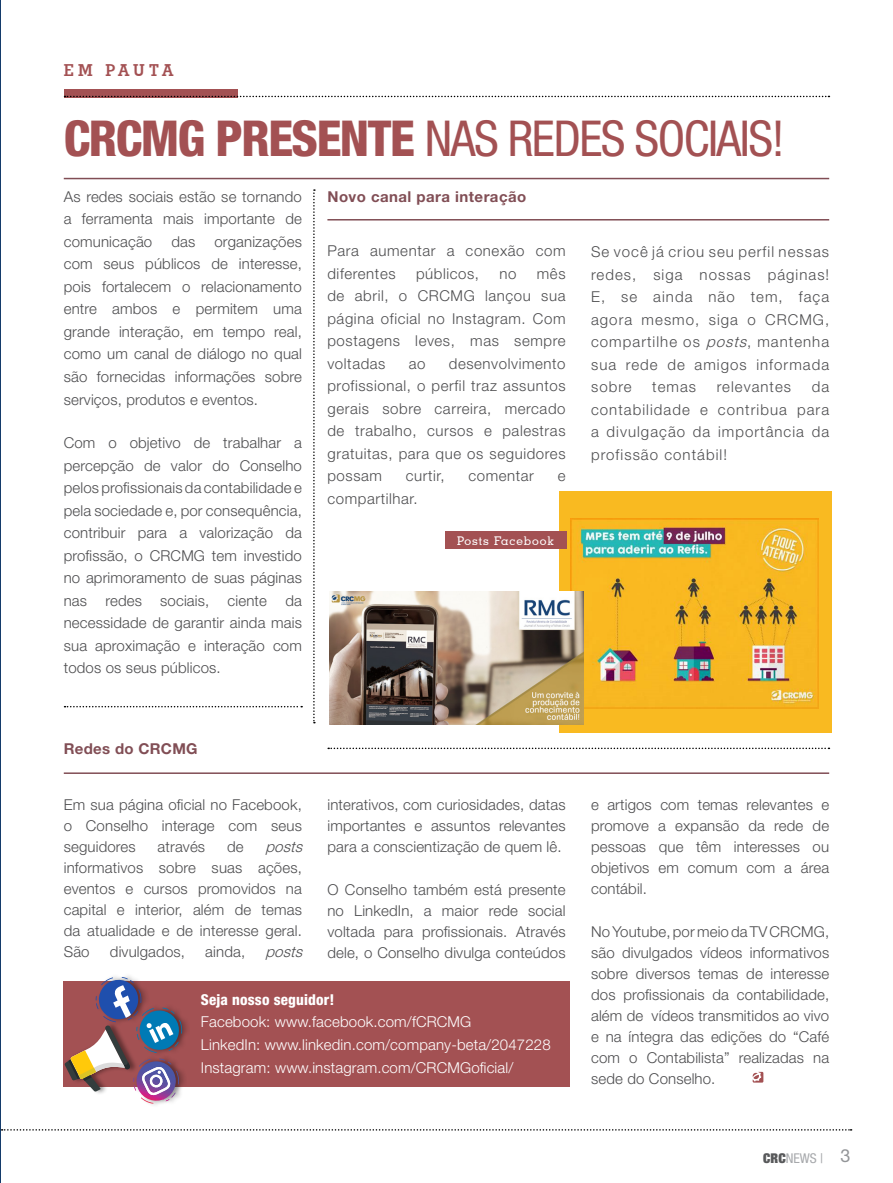
<style>
.page{position:relative;width:893px;height:1183px;background:#fff}
.page>*{position:absolute;margin:0;border:0;box-sizing:border-box;transform-origin:0 0}
.t1{font:800 condensed 49.5px "Helvetica Neue LT Std";letter-spacing:-.03em;color:#a35153}
.t2{font:condensed 49.5px "Helvetica Neue LT Std";color:#a35153}
.t3{font:700 16.5px "Geometric Slab 703 BT";letter-spacing:.23em;color:#a35153}
.t4{font:300 15px/22.5px "Helvetica Neue LT Std";letter-spacing:.01em;color:#4d4d4f;text-align:justify}
.t5{font:300 15px/22.8px "Helvetica Neue LT Std";letter-spacing:.01em;color:#fff}
.t6{font:300 15px/22.5px "Helvetica Neue LT Std";letter-spacing:.04em;color:#4d4d4f}
.t7{font:700 15px "Helvetica Neue LT Std";letter-spacing:.03em;color:#814e55}
.t8{font:800 condensed 15px "Helvetica Neue LT Std";letter-spacing:.01em;color:#fff}
.t9{font:italic 300 15px "Helvetica Neue LT Std";color:#4d4d4f}
.t10{font:300 15px "Helvetica Neue LT Std";letter-spacing:.07em;color:#4d4d4f}
.t11{font:condensed 13.5px "Helvetica Neue LT Std";color:#a7a9ac}
.t12{font:500 12px "Geometric Slab 703 BT";letter-spacing:.08em;color:#fff}
.s1{font-weight:400}
.s2{font-style:italic}
.s3{font-weight:900;color:#58595b}
.s4{font-stretch:normal;font-size:18px;color:#939598}
</style>
<div class="page">
<div style="left:64px;top:980px;width:506px;height:105px;background:#a35153"></div>
<hr style="left:0;top:0;width:1px;height:1182px;background:#143b6b">
<hr style="left:64px;top:178px;width:765px;height:1px;background:#814e55">
<div style="left:64px;top:89px;width:174px;height:8px;background:#a35153"></div>
<svg style="left:65px;top:96px;width:764px;height:1px"></svg>
<hr style="left:64px;top:772px;width:765px;height:1px;background:#814e55">
<hr style="left:327px;top:219px;width:502px;height:1px;background:#814e55">
<svg style="left:753px;top:1071px;width:10px;height:11px"></svg>
<div style="left:559px;top:491px;width:272px;height:242px;background:#f9ba21"></div>
<img style="left:570px;top:518px;width:249px;height:190px">
<div style="left:445px;top:531px;width:122px;height:18px;background:#a35153"></div>
<img style="left:329px;top:591px;width:254px;height:133px">
<svg style="left:65px;top:705px;width:237px;height:2px"></svg>
<svg style="left:328px;top:747px;width:501px;height:2px"></svg>
<svg style="left:313px;top:189px;width:2px;height:534px"></svg>
<div style="left:64px;top:972px;width:127px;height:135px;background:#000;opacity:.41"></div>
<svg style="left:64px;top:976px;width:119px;height:127px"></svg>
<svg style="left:2px;top:1129px;width:850px;height:1px"></svg>
<p class="t3" style="left:64px;top:60px;width:111px">EM PAUTA</p>
<h1 class="t1" style="left:64px;top:107px;width:468px">CRCMG PRESENTE <span class="s1">NAS REDES</span></h1>
<h1 class="t2" style="left:634px;top:109px;width:152px">SOCIAIS !</h1>
<p class="t4" style="left:64px;top:185px;width:240px">As redes sociais estão se tornando a ferramenta mais importante de comunicação</p>
<p class="t7" style="left:327px;top:187px;width:200px">Novo canal para interação</p>
<p class="t4" style="left:64px;top:230px;width:240px;text-indent:151px">organizações com seus públicos de interesse, pois fortalecem o relacionamento entre ambos e permitem uma grande interação, em tempo real, como um canal de diálogo no qual são fornecidas informações sobre serviços, produtos e eventos.</p>
<p class="t4" style="left:64px;top:431px;width:240px">Com o objetivo de trabalhar a percepção de valor do Conselho pelos profissionais da contabilidade e pela sociedade e, por consequência, contribuir para a valorização da profissão, o CRCMG tem investido no aprimoramento de suas páginas nas redes sociais, ciente da necessidade de garantir ainda mais sua aproximação e interação com todos os seus públicos.</p>
<p class="t4" style="left:171px;top:230px;width:25px">das</p>
<p class="t6" style="left:327px;top:239px;width:240px">Para aumentar a conexão com diferentes</p>
<p class="t4" style="left:591px;top:240px;width:240px">Se você já criou seu perfil nessas redes, siga nossas páginas!<br>E, se ainda não tem, faça agora mesmo, siga o CRCMG, compartilhe os <span class="s2">posts</span>, mantenha sua rede de amigos informada sobre</p>
<p class="t4" style="left:327px;top:262px;width:240px;text-indent:209px">mês de abril, o CRCMG lançou sua página oficial no Instagram. Com postagens leves, mas sempre voltadas</p>
<p class="t6" style="left:416px;top:262px;width:65px">públicos,</p>
<p class="t4" style="left:499px;top:262px;width:18px">no</p>
<p class="t4" style="left:327px;top:352px;width:240px;text-indent:121px">desenvolvimento profissional, o perfil traz assuntos gerais sobre carreira, mercado de trabalho, cursos e palestras gratuitas, para que os seguidores possam</p>
<p class="t4" style="left:409px;top:352px;width:18px">ao</p>
<p class="t4" style="left:591px;top:375px;width:240px;text-indent:221px">da contabilidade e contribua para a divulgação da importância da profissão contábil!</p>
<p class="t4" style="left:652px;top:375px;width:45px">temas</p>
<p class="t10" style="left:717px;top:377px;width:76px">relevantes</p>
<p class="t4" style="left:406px;top:464px;width:40px">curtir,</p>
<p class="t6" style="left:468px;top:464px;width:67px">comentar</p>
<p class="t4" style="left:558px;top:464px;width:9px">e</p>
<p class="t6" style="left:327px;top:487px;width:92px">compartilhar.</p>
<p class="t12" style="left:457px;top:533px;width:98px">Posts Facebook</p>
<p class="t7" style="left:64px;top:739px;width:135px">Redes do CRCMG</p>
<p class="t4" style="left:64px;top:793px;width:240px;line-height:21px">Em sua página oficial no Facebook, o Conselho interage com seus seguidores</p>
<p class="t4" style="left:158px;top:835px;width:49px">através</p>
<p class="t4" style="left:227px;top:835px;width:18px">de</p>
<p class="t9" style="left:265px;top:837px;width:43px">posts</p>
<p class="t4" style="left:64px;top:856px;width:240px;line-height:21px">informativos sobre suas ações, eventos e cursos promovidos na capital e interior, além de temas da atualidade e de interesse geral.<br>São</p>
<p class="t4" style="left:110px;top:940px;width:77px">divulgados,</p>
<p class="t4" style="left:205px;top:940px;width:41px">ainda,</p>
<p class="t9" style="left:265px;top:942px;width:43px">posts</p>
<p class="t4" style="left:327px;top:793px;width:240px;line-height:21px">interativos, com curiosidades, datas importantes e assuntos relevantes para a conscientização de quem lê.</p>
<p class="t4" style="left:327px;top:878px;width:240px;line-height:21px">O Conselho também está presente no LinkedIn, a maior rede social voltada para profissionais. Através dele, o Conselho divulga conteúdos</p>
<p class="t8" style="left:201px;top:989px;width:135px">Seja nosso seguidor!</p>
<p class="t5" style="left:201px;top:1010px;width:351px">Facebook: www.facebook.com/fCRCMG<br>LinkedIn: www.linkedin.com/company-beta/2047228<br>Instagram: www.instagram.com/CRCMGoficial/</p>
<p class="t4" style="left:591px;top:793px;width:240px;line-height:21px">e artigos com temas relevantes e promove a expansão da rede de pessoas que têm interesses ou objetivos em comum com a área contábil.</p>
<p class="t4" style="left:591px;top:920px;width:240px;line-height:21px">No Youtube, por meio da TV CRCMG, são divulgados vídeos informativos sobre diversos temas de interesse dos profissionais da contabilidade, além de vídeos transmitidos ao vivo e na íntegra das edições do “Café com o Contabilista” realizadas na sede do Conselho.</p>
<p class="t11" style="left:763px;top:1149px;width:89px"><span class="s3">CRC</span>NEWS | <span class="s4">3</span></p>
</div>
